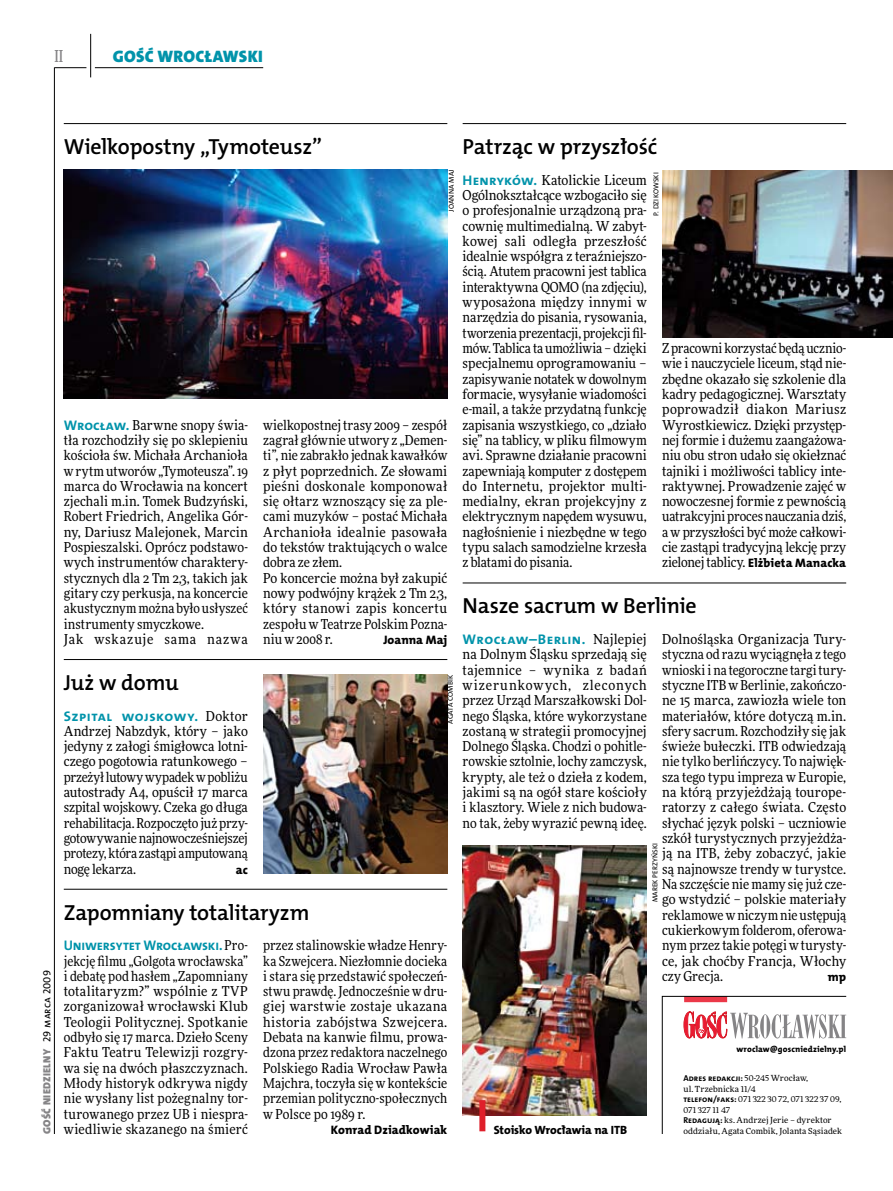
<style>
.page{position:relative;width:893px;height:1191px;background:#fff}
.page>*{position:absolute;margin:0;border:0;box-sizing:border-box;transform-origin:0 0}
.t1{font:21.9px "The Mix HP6 Se Bld";letter-spacing:-.01em;color:#000}
.t2{font:16.65px "The Mix HP9 Blk";letter-spacing:.02em;color:#0093aa}
.t3{font:500 16.5px "Freeday Narrow";color:#858486;scale:.9 1}
.t4{font:13.95px "The Mix HP7 Bld";letter-spacing:.015em;color:#0093aa}
.t5{font:13.95px "The Mix HP7 Bld";letter-spacing:-.01em;color:#0093aa}
.t6{font:13.65px/15.3px "Freeday Narrow News";letter-spacing:.005em;color:#000;text-align:justify}
.t7{font:12.3px "The Mix HP8 Ex Bld";letter-spacing:.01em;color:#000}
.t8{font:12px "The Mix HP8 Ex Bld";letter-spacing:-.005em;color:#000}
.t9{font:10.5px "The Mix HP9 Blk";letter-spacing:.025em;color:#858486}
.t10{font:8.55px "The Mix HP7 Bld";letter-spacing:.005em;color:#000}
.t11{font:8.55px "The Mix HP8 Ex Bld";letter-spacing:.015em;color:#000}
.t12{font:8.4px/10.5px "Freeday News";letter-spacing:.01em;color:#000}
.t13{font:7.2px "The Mix HP5 Plain";letter-spacing:.015em;color:#000}
.s1{font-family:"The Mix HP5 Plain";color:#000}
.s2{font-family:"The Mix HP7 Bld";font-size:13.95px;color:#0093aa}
.s3{font-family:"Freeday Narrow News";font-size:13.65px;color:#000}
.s4{font-family:"The Mix HP8 Ex Bld";font-size:12.3px}
.s5{font-family:"Freeday News";font-size:8.4px}
.s6{font-family:"The Mix HP7 Bld";font-size:8.55px}
</style>
<div class="page">
<hr style="left:54px;top:67px;width:1px;height:1067px;background:#000">
<hr style="left:90px;top:34px;width:1px;height:43px;background:#000">
<hr style="left:54px;top:67px;width:32px;height:1px;background:#000">
<hr style="left:95px;top:67px;width:168px;height:1px;background:#000">
<svg style="left:662px;top:996px;width:185px;height:138px"></svg>
<hr style="left:64px;top:659px;width:383px;height:1px;background:#000">
<img style="left:263px;top:674px;width:184px;height:199px">
<hr style="left:463px;top:583px;width:383px;height:1px;background:#000">
<hr style="left:463px;top:123px;width:383px;height:1px;background:#000">
<hr style="left:64px;top:123px;width:383px;height:1px;background:#000">
<hr style="left:64px;top:889px;width:383px;height:1px;background:#000">
<img style="left:64px;top:169px;width:383px;height:230px">
<img style="left:662px;top:170px;width:231px;height:168px">
<img style="left:463px;top:846px;width:184px;height:269px">
<div style="left:479px;top:1100px;width:6px;height:31px;background:#df1f2a"></div>
<p class="t3" style="left:54px;top:46px;width:11px">II</p>
<p class="t2" style="left:113px;top:46px;width:152px">GOŚĆ WROCŁAWSKI</p>
<p class="t9" style="left:40px;top:1134px;width:165px;rotate:-90deg">GOŚĆ NIEDZIELNY <span class="s1">29 marca 2009</span></p>
<h1 class="t1" style="left:64px;top:132px;width:260px">Wielkopostny „Tymoteusz”</h1>
<p class="t13" style="left:447px;top:212px;width:44px;rotate:-90deg">Joanna Maj</p>
<p class="t6" style="left:64px;top:417px;width:186px;text-align:left"><span class="s2">Wrocław.</span> Barwne snopy świa&shy;tła rozchodziły się po sklepieniu kościoła św. Michała Archanioła w rytm utworów „Tymoteusza”. 19 marca do Wrocławia na koncert zjechali m.in. Tomek Budzyński,<br>Robert Friedrich, Angelika Gór&shy;ny, Dariusz Malejonek, Marcin<br>Pospieszalski. Oprócz podstawo&shy;wych instrumentów charaktery&shy;stycznych dla 2 Tm 2,3, takich jak gitary czy perkusja, na koncercie akustycznym można było usłyszeć instrumenty smyczkowe.<br>Jak wskazuje sama nazwa</p>
<p class="t6" style="left:263px;top:417px;width:186px;text-align:left">wielkopostnej trasy 2009 – zespół zagrał głównie utwory z „Demen&shy;ti”, nie zabrakło jednak kawałków z płyt poprzednich. Ze słowami pieśni doskonale komponował się ołtarz wznoszący się za ple&shy;cami muzyków – postać Michała<br>Archanioła idealnie pasowała do tekstów traktujących o walce dobra ze złem.<br>Po koncercie można był zakupić nowy podwójny krążek 2 Tm 2,3, który stanowi zapis koncertu zespołu w Teatrze Polskim Pozna&shy;niu w 2008 r.</p>
<p class="t7" style="left:383px;top:632px;width:66px">Joanna Maj</p>
<h1 class="t1" style="left:64px;top:668px;width:117px">Już w domu</h1>
<p class="t4" style="left:64px;top:707px;width:186px">Szpital wojskowy. <span class="s3">Doktor</span></p>
<p class="t6" style="left:64px;top:723px;width:186px">Andrzej Nabzdyk, który – jako jedyny z załogi śmigłowca lotni&shy;czego pogotowia ratunkowego – przeżył lutowy wypadek w pobliżu autostrady A4, opuścił 17 marca szpital wojskowy. Czeka go długa rehabilitacja. Rozpoczęto już przy&shy;gotowywanie najnowocześniejszej protezy, która zastąpi amputowaną nogę lekarza.</p>
<p class="t7" style="left:236px;top:861px;width:14px">ac</p>
<p class="t13" style="left:446px;top:724px;width:51px;rotate:-90deg">Agata Combik</p>
<h1 class="t1" style="left:64px;top:898px;width:247px">Zapomniany totalitaryzm</h1>
<p class="t5" style="left:64px;top:936px;width:186px">Uniwersytet Wrocławski. <span class="s3">Pro-</span></p>
<p class="t6" style="left:64px;top:953px;width:186px">jekcję filmu „Golgota wrocławska” i debatę pod hasłem „Zapomniany totalitaryzm?” wspólnie z TVP zorganizował wrocławski Klub Teologii Politycznej. Spotkanie odbyło się 17 marca. Dzieło Sceny Faktu Teatru Telewizji rozgry&shy;wa się na dwóch płaszczyznach.<br>Młody historyk odkrywa nigdy nie wysłany list pożegnalny tor&shy;turowanego przez UB i niespra&shy;wiedliwie skazanego na śmierć</p>
<p class="t6" style="left:263px;top:937px;width:186px">przez stalinowskie władze Henry&shy;ka Szwejcera. Niezłomnie docieka i stara się przedstawić społeczeń&shy;stwu prawdę. Jednocześnie w dru&shy;giej warstwie zostaje ukazana historia zabójstwa Szwejcera.<br>Debata na kanwie filmu, prowa&shy;dzona przez redaktora naczelnego Polskiego Radia Wrocław Pawła Majchra, toczyła się w kontekście przemian polityczno-społecznych w Polsce po 1989 r.</p>
<p class="t7" style="left:331px;top:1122px;width:118px">Konrad Dziadkowiak</p>
<h1 class="t1" style="left:463px;top:132px;width:196px">Patrząc w przyszłość</h1>
<p class="t6" style="left:463px;top:172px;width:186px"><span class="s2">Henryków.</span> Katolickie Liceum Ogólnokształcące wzbogaciło się o profesjonalnie urządzoną pra&shy;cownię multimedialną. W zabyt&shy;kowej sali odległa przeszłość idealnie współgra z teraźniejszo&shy;ścią. Atutem pracowni jest tablica interaktywna QOMO (na zdjęciu), wyposażona między innymi w narzędzia do pisania, rysowania, tworzenia prezentacji, projekcji fil&shy;mów. Tablica ta umożliwia – dzięki specjalnemu oprogramowaniu – zapisywanie notatek w dowolnym formacie, wysyłanie wiadomości e-mail, a także przydatną funkcję zapisania wszystkiego, co „działo się” na tablicy, w pliku filmowym avi. Sprawne działanie pracowni zapewniają komputer z dostępem do Internetu, projektor multi&shy;medialny, ekran projekcyjny z elektrycznym napędem wysuwu, nagłośnienie i niezbędne w tego typu salach samodzielne krzesła z blatami do pisania.</p>
<p class="t13" style="left:651px;top:216px;width:45px;rotate:-90deg">P. Dzikowski</p>
<p class="t6" style="left:662px;top:340px;width:186px">Z pracowni korzystać będą ucznio&shy;wie i nauczyciele liceum, stąd nie&shy;zbędne okazało się szkolenie dla kadry pedagogicznej. Warsztaty poprowadził diakon Mariusz Wyrostkiewicz. Dzięki przystęp&shy;nej formie i dużemu zaangażowa&shy;niu obu stron udało się okiełznać tajniki i możliwości tablicy inte&shy;raktywnej. Prowadzenie zajęć w nowoczesnej formie z pewnością uatrakcyjni proces nauczania dziś, a w przyszłości być może całkowi&shy;cie zastąpi tradycyjną lekcję przy zielonej tablicy. <span class="s4">Elżbieta Manacka</span></p>
<h1 class="t1" style="left:463px;top:592px;width:236px">Nasze sacrum w Berlinie</h1>
<p class="t4" style="left:463px;top:630px;width:186px">Wrocław–Berlin. <span class="s3">Najlepiej</span></p>
<p class="t6" style="left:463px;top:646px;width:186px">na Dolnym Śląsku sprzedają się tajemnice – wynika z badań wizerunkowych, zleconych przez Urząd Marszałkowski Dol&shy;nego Śląska, które wykorzystane zostaną w strategii promocyjnej Dolnego Śląska. Chodzi o pohitle&shy;rowskie sztolnie, lochy zamczysk, krypty, ale też o dzieła z kodem, jakimi są na ogół stare kościoły i klasztory. Wiele z nich budowa&shy;no tak, żeby wyrazić pewną ideę.</p>
<p class="t6" style="left:662px;top:631px;width:186px">Dolnośląska Organizacja Tury&shy;styczna od razu wyciągnęła z tego wnioski i na tegoroczne targi tury&shy;styczne ITB w Berlinie, zakończo&shy;ne 15 marca, zawiozła wiele ton materiałów, które dotyczą m.in. sfery sacrum. Rozchodziły się jak świeże bułeczki. ITB odwiedzają nie tylko berlińczycy. To najwięk&shy;sza tego typu impreza w Europie, na którą przyjeżdżają tourope&shy;ratorzy z całego świata. Często słychać język polski – uczniowie szkół turystycznych przyjeżdża&shy;ją na ITB, żeby zobaczyć, jakie są najnowsze trendy w turystce.<br>Na szczęście nie mamy się już cze&shy;go wstydzić – polskie materiały reklamowe w niczym nie ustępują cukierkowym folderom, oferowa&shy;nym przez takie potęgi w turysty&shy;ce, jak choćby Francja, Włochy czy Grecja.</p>
<p class="t13" style="left:650px;top:902px;width:61px;rotate:-90deg">Marek Perzyński</p>
<p class="t7" style="left:828px;top:968px;width:20px">mp</p>
<p class="t8" style="left:494px;top:1122px;width:135px">Stoisko Wrocławia na ITB</p>
<p class="t11" style="left:736px;top:1043px;width:111px">wroclaw@goscniedzielny.pl</p>
<p class="t10" style="left:683px;top:1073px;width:126px">Adres redakcji: <span class="s5">50-245 Wrocław,</span></p>
<p class="t12" style="left:683px;top:1083px;width:160px">ul. Trzebnicka 11/4<br><span class="s6">telefon/faks:</span> 071 322 30 72, 071 322 37 09,<br>071 327 11 47<br><span class="s6">Redagują:</span> ks. Andrzej Jerie – dyrektor oddziału, Agata Combik, Jolanta Sąsiadek</p>
</div>
